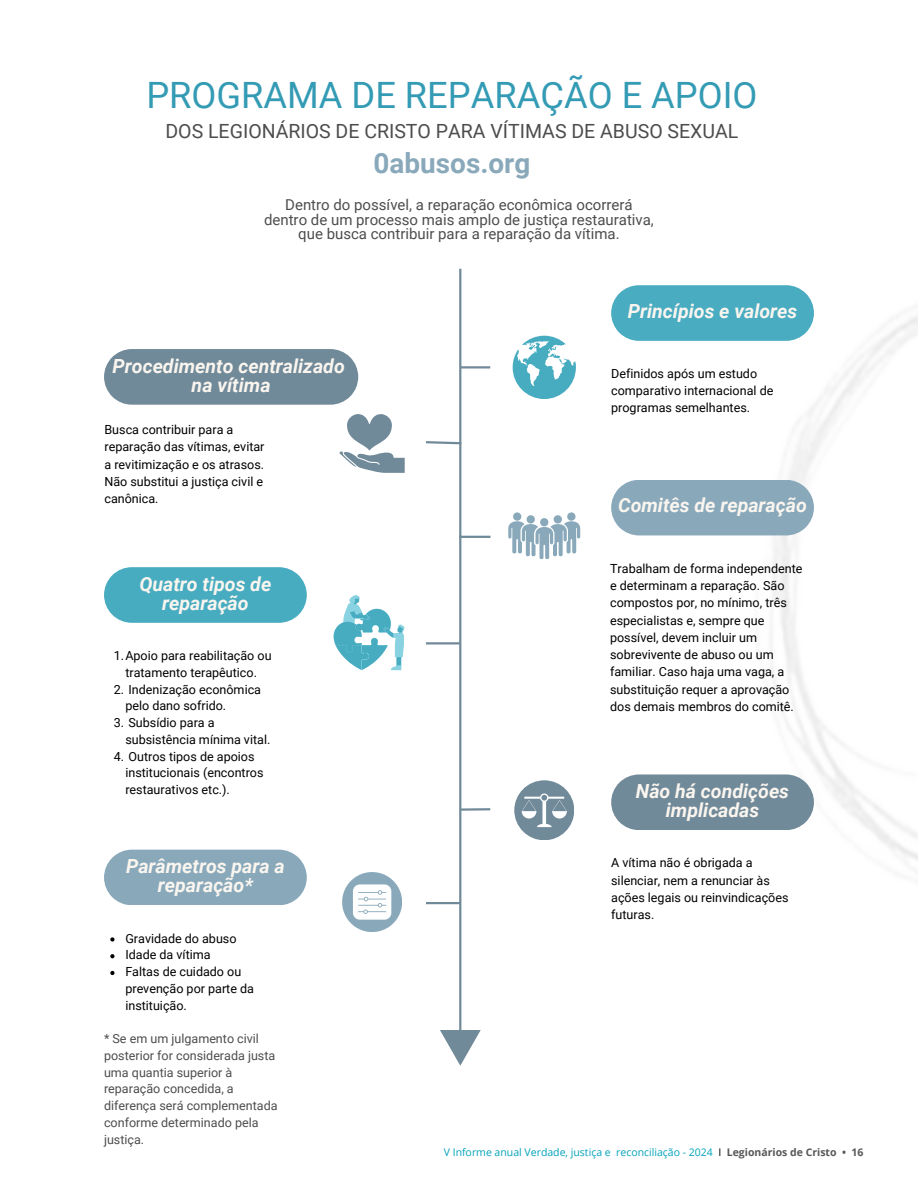
<style>
.page{position:relative;width:918px;height:1188px;background:#fff}
.page>*{position:absolute;margin:0;border:0;box-sizing:border-box;transform-origin:0 0}
.t1{font:36.3px "Roboto";color:#349bb5}
.t2{font:700 27.9px "Roboto";color:#89a9bb}
.t3{font:italic 700 19.5px/19.2px "Roboto";color:#faf5ef;text-align:center}
.t4{font:19.5px "Roboto";color:#4d4d4f}
.t5{font:15px/14.7px "Roboto";color:#4d4d4f;text-align:center}
.t6{font:12.6px/17.2px "Roboto";color:#000}
.t7{font:12.6px/16.8px "Roboto";color:#4d4d4f}
.t8{font:10.5px "Open Sans";color:#00a2b9}
.s1{color:#000}
.s2{font-weight:700;color:#575757}
</style>
<div class="page">
<hr style="left:459px;top:269px;width:2px;height:762px;background:#718a99">
<svg style="left:426px;top:440px;width:36px;height:6px"></svg>
<hr style="left:412px;top:642px;width:49px;height:3px;background:#718a99">
<hr style="left:426px;top:902px;width:34px;height:2px;background:#718a99">
<hr style="left:459px;top:536px;width:33px;height:2px;background:#718a99">
<hr style="left:460px;top:366px;width:30px;height:3px;background:#718a99">
<hr style="left:460px;top:808px;width:30px;height:3px;background:#718a99">
<div style="left:318px;top:591px;width:108px;height:108px;background:#fff;border-radius:50%"></div>
<svg style="left:440px;top:1030px;width:41px;height:36px"></svg>
<div style="left:104px;top:349px;width:254px;height:56px;background:#718a99"></div>
<svg style="left:611px;top:285px;width:203px;height:56px;background:#55b1c5"></svg>
<div style="left:611px;top:480px;width:203px;height:55px;background:#89a9bb"></div>
<svg style="left:611px;top:774px;width:203px;height:56px;background:#7a919f"></svg>
<svg style="left:104px;top:567px;width:203px;height:56px;background:#54b1c5"></svg>
<div style="left:104px;top:850px;width:203px;height:55px;background:#89a9bb"></div>
<svg style="left:513px;top:336px;width:63px;height:63px"></svg>
<div style="left:567px;top:512px;width:9px;height:9px;background:#89a9bb;border-radius:50%"></div>
<div style="left:554px;top:515px;width:8px;height:9px;background:#89a9bb;border-radius:50%"></div>
<div style="left:513px;top:512px;width:8px;height:9px;background:#89a9bb;border-radius:50%"></div>
<div style="left:527px;top:515px;width:8px;height:9px;background:#89a9bb;border-radius:50%"></div>
<svg style="left:508px;top:521px;width:72px;height:38px"></svg>
<div style="left:540px;top:518px;width:8px;height:8px;background:#89a9bb;border-radius:50%"></div>
<svg style="left:340px;top:414px;width:65px;height:59px"></svg>
<div style="left:514px;top:780px;width:60px;height:60px;background:#718a99;border-radius:50%"></div>
<svg style="left:522px;top:794px;width:45px;height:33px"></svg>
<svg style="left:342px;top:872px;width:60px;height:60px"></svg>
<svg style="left:334px;top:595px;width:70px;height:75px"></svg>
<svg style="left:110px;top:937px;width:5px;height:5px"></svg>
<svg style="left:110px;top:954px;width:5px;height:4px"></svg>
<svg style="left:110px;top:971px;width:5px;height:4px"></svg>
<p class="t1" style="left:146px;top:74px;width:613px">PROGRAMA DE REPARAÇÃO E APOIO</p>
<p class="t4" style="left:165px;top:120px;width:575px">DOS LEGIONÁRIOS DE CRISTO PARA VÍTIMAS DE ABUSO SEXUAL</p>
<p class="t2" style="left:374px;top:147px;width:158px">0abusos.org</p>
<h4 class="t5" style="left:264px;top:198px;width:391px">Dentro do possível, a reparação econômica ocorrerá dentro de um processo mais amplo de justiça restaurativa, que busca contribuir para a reparação da vítima.</h4>
<h1 class="t3" style="left:113px;top:356px;width:234px">Procedimento centralizado na vítima</h1>
<p class="t6" style="left:104px;top:421px;width:162px">Busca contribuir para a reparação das vítimas, evitar a revitimização e os atrasos.<br>Não substitui a justiça civil e canônica.</p>
<p class="t3" style="left:139px;top:575px;width:133px">Quatro tipos de reparação</p>
<p class="t6" style="left:114px;top:647px;width:159px;line-height:16.8px;text-align:center">1.Apoio para reabilitação ou tratamento terapêutico.</p>
<h4 class="t6" style="left:125px;top:681px;width:137px;line-height:16.8px;text-indent:-12px">2. Indenização econômica pelo dano sofrido.</h4>
<p class="t6" style="left:125px;top:714px;width:146px;line-height:16.8px;text-indent:-12px">3. Subsídio para a subsistência mínima vital.</p>
<p class="t6" style="left:125px;top:748px;width:140px;line-height:16.8px;text-indent:-12px">4. Outros tipos de apoios institucionais (encontros restaurativos etc.).</p>
<p class="t3" style="left:126px;top:857px;width:160px">Parâmetros para a reparação*</p>
<h6 class="t6" style="left:125px;top:930px;width:113px">Gravidade do abuso</h6>
<h4 class="t6" style="left:125px;top:946px;width:87px">Idade da vítima</h4>
<p class="t6" style="left:125px;top:963px;width:130px;line-height:16.8px">Faltas de cuidado ou prevenção por parte da instituição.</p>
<p class="t7" style="left:104px;top:1030px;width:175px">* Se em um julgamento civil posterior for considerada justa uma quantia superior à reparação concedida, a diferença será complementada conforme determinado pela justiça.</p>
<h3 class="t3" style="left:628px;top:302px;width:171px">Princípios e valores</h3>
<h6 class="t6" style="left:611px;top:365px;width:164px;line-height:16.8px">Definidos após um estudo comparativo internacional de programas semelhantes.</h6>
<h2 class="t3" style="left:618px;top:496px;width:190px">Comitês de reparação</h2>
<p class="t6" style="left:610px;top:560px;width:194px">Trabalham de forma independente e determinam a reparação. São compostos por, no mínimo, três especialistas e, sempre que possível, devem incluir um sobrevivente de abuso ou um familiar. Caso haja uma vaga, a substituição requer a aprovação dos demais membros do comitê.</p>
<h5 class="t3" style="left:636px;top:782px;width:155px">Não há condições implicadas</h5>
<h6 class="t6" style="left:611px;top:855px;width:179px">A vítima não é obrigada a silenciar, nem a renunciar às ações legais ou reinvindicações futuras.</h6>
<p class="t8" style="left:444px;top:1145px;width:421px">V Informe anual Verdade, justiça e reconciliação - 2024 <span class="s1">I</span> <span class="s2">Legionários de Cristo • 16</span></p>
</div>
